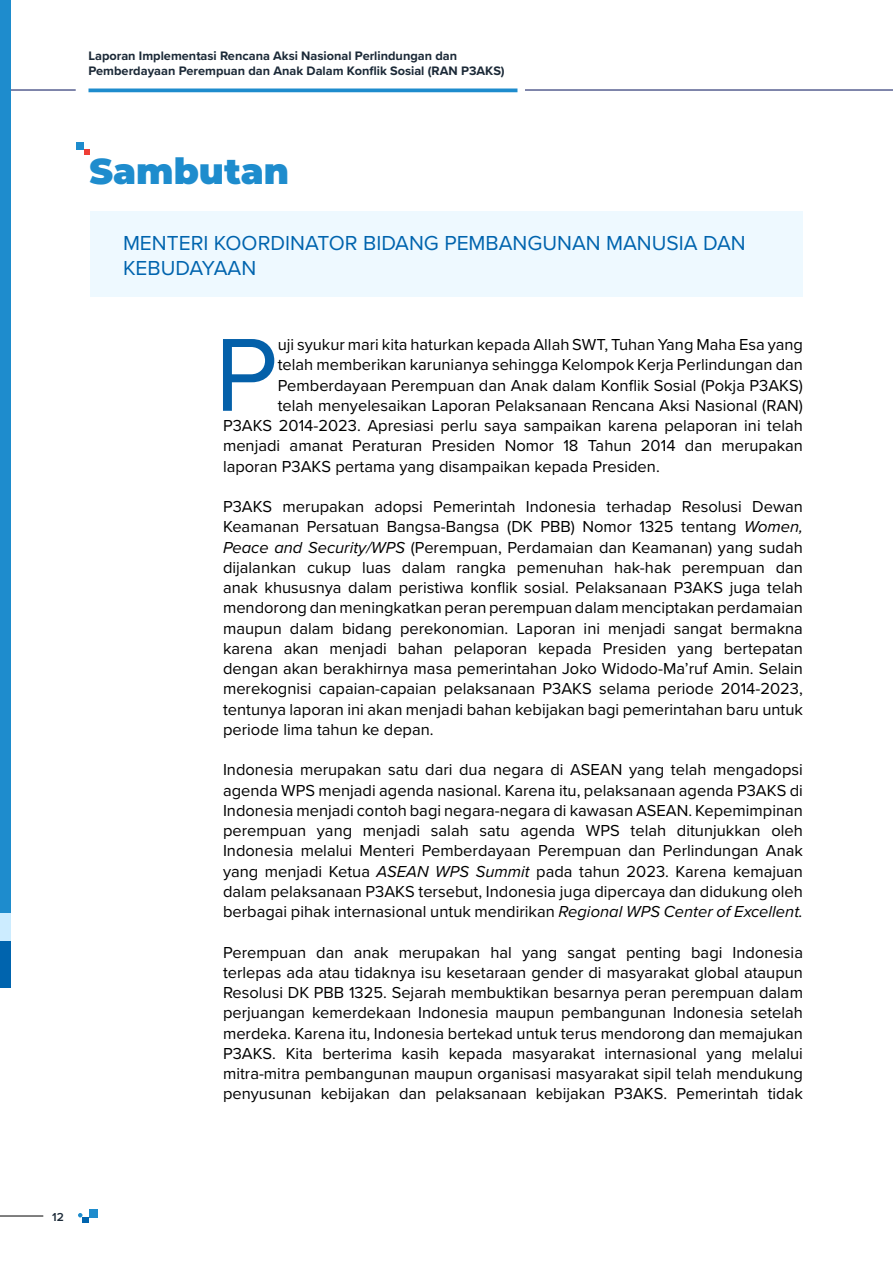
<style>
.page{position:relative;width:893px;height:1263px;background:#fff}
.page>*{position:absolute;margin:0;border:0;box-sizing:border-box;transform-origin:0 0}
.t1{font:107.55px "Proxima Nova";color:#0460a9}
.t2{font:100 36px "Montserrat";color:#1e8ccd}
.t3{font:21px/25.2px "Proxima Nova";color:#0064ae}
.t4{font:16.5px/20.2px "Proxima Nova";color:#000;text-align:justify}
.t5{font:700 12.75px/15.3px "Proxima Nova";color:#1b2937}
.t6{font:600 12px "Proxima Nova";color:#1b2937}
.s1{font-style:italic}
</style>
<div class="page">
<hr style="left:0;top:90px;width:76px;height:1px;background:#031059">
<hr style="left:525px;top:90px;width:368px;height:1px;background:#031059">
<hr style="left:88px;top:89px;width:429px;height:3px;background:#1e8ccd">
<hr style="left:0;top:1215px;width:43px;height:1px;background:#000">
<div style="left:0;top:0;width:10px;height:987px;background:#0064ae"></div>
<div style="left:0;top:0;width:10px;height:940px;background:#ccecff"></div>
<div style="left:0;top:0;width:10px;height:913px;background:#1e8ccd"></div>
<div style="left:89px;top:1209px;width:8px;height:8px;background:#1e8ccd"></div>
<div style="left:82px;top:1217px;width:7px;height:6px;background:#0064ae"></div>
<svg style="left:78px;top:1213px;width:4px;height:4px"></svg>
<div style="left:76px;top:142px;width:8px;height:8px;background:#1e8ccd"></div>
<svg style="left:84px;top:150px;width:5px;height:5px"></svg>
<div style="left:90px;top:212px;width:713px;height:85px;background:#eef9ff"></div>
<p class="t5" style="left:88px;top:47px;width:418px">Laporan Implementasi Rencana Aksi Nasional Perlindungan dan<br>Pemberdayaan Perempuan dan Anak Dalam Konflik Sosial (RAN P3AKS)</p>
<h2 class="t2" style="left:89px;top:148px;width:201px">Sambutan</h2>
<p class="t3" style="left:123px;top:230px;width:624px">MENTERI KOORDINATOR BIDANG PEMBANGUNAN MANUSIA DAN<br>KEBUDAYAAN</p>
<h1 class="t1" style="left:215px;top:295px;width:65px">P</h1>
<p class="t4" style="left:278px;top:334px;width:527px">uji syukur mari kita haturkan kepada Allah SWT, Tuhan Yang Maha Esa yang</p>
<p class="t4" style="left:278px;top:354px;width:527px">telah memberikan karunianya sehingga Kelompok Kerja Perlindungan dan</p>
<p class="t4" style="left:278px;top:374px;width:527px">Pemberdayaan Perempuan dan Anak dalam Konflik Sosial (Pokja P3AKS)</p>
<p class="t4" style="left:278px;top:394px;width:527px">telah menyelesaikan Laporan Pelaksanaan Rencana Aksi Nasional (RAN)</p>
<p class="t4" style="left:223px;top:415px;width:581px">P3AKS 2014-2023. Apresiasi perlu saya sampaikan karena pelaporan ini telah</p>
<p class="t4" style="left:223px;top:435px;width:581px">menjadi amanat Peraturan Presiden Nomor 18 Tahun 2014 dan merupakan</p>
<p class="t4" style="left:223px;top:455px;width:438px">laporan P3AKS pertama yang disampaikan kepada Presiden.</p>
<p class="t4" style="left:223px;top:496px;width:581px">P3AKS merupakan adopsi Pemerintah Indonesia terhadap Resolusi Dewan Keamanan Persatuan Bangsa-Bangsa (DK PBB) Nomor 1325 tentang <span class="s1">Women, Peace and Security/WPS</span> (Perempuan, Perdamaian dan Keamanan) yang sudah dijalankan cukup luas dalam rangka pemenuhan hak-hak perempuan dan anak khususnya dalam peristiwa konflik sosial. Pelaksanaan P3AKS juga telah mendorong dan meningkatkan peran perempuan dalam menciptakan perdamaian maupun dalam bidang perekonomian. Laporan ini menjadi sangat bermakna karena akan menjadi bahan pelaporan kepada Presiden yang bertepatan dengan akan berakhirnya masa pemerintahan Joko Widodo-Ma’ruf Amin. Selain merekognisi capaian-capaian pelaksanaan P3AKS selama periode 2014-2023, tentunya laporan ini akan menjadi bahan kebijakan bagi pemerintahan baru untuk periode lima tahun ke depan.</p>
<p class="t4" style="left:223px;top:759px;width:581px">Indonesia merupakan satu dari dua negara di ASEAN yang telah mengadopsi agenda WPS menjadi agenda nasional. Karena itu, pelaksanaan agenda P3AKS di Indonesia menjadi contoh bagi negara-negara di kawasan ASEAN. Kepemimpinan perempuan yang menjadi salah satu agenda WPS telah ditunjukkan oleh Indonesia melalui Menteri Pemberdayaan Perempuan dan Perlindungan Anak yang menjadi Ketua <span class="s1">ASEAN WPS Summit</span> pada tahun 2023. Karena kemajuan dalam pelaksanaan P3AKS tersebut, Indonesia juga dipercaya dan didukung oleh berbagai pihak internasional untuk mendirikan <span class="s1">Regional WPS Center of Excellent.</span></p>
<p class="t4" style="left:223px;top:941px;width:581px">Perempuan dan anak merupakan hal yang sangat penting bagi Indonesia terlepas ada atau tidaknya isu kesetaraan gender di masyarakat global ataupun Resolusi DK PBB 1325. Sejarah membuktikan besarnya peran perempuan dalam perjuangan kemerdekaan Indonesia maupun pembangunan Indonesia setelah merdeka. Karena itu, Indonesia bertekad untuk terus mendorong dan memajukan P3AKS. Kita berterima kasih kepada masyarakat internasional yang melalui mitra-mitra pembangunan maupun organisasi masyarakat sipil telah mendukung penyusunan kebijakan dan pelaksanaan kebijakan P3AKS. Pemerintah tidak</p>
<p class="t6" style="left:52px;top:1208px;width:13px">12</p>
</div>
